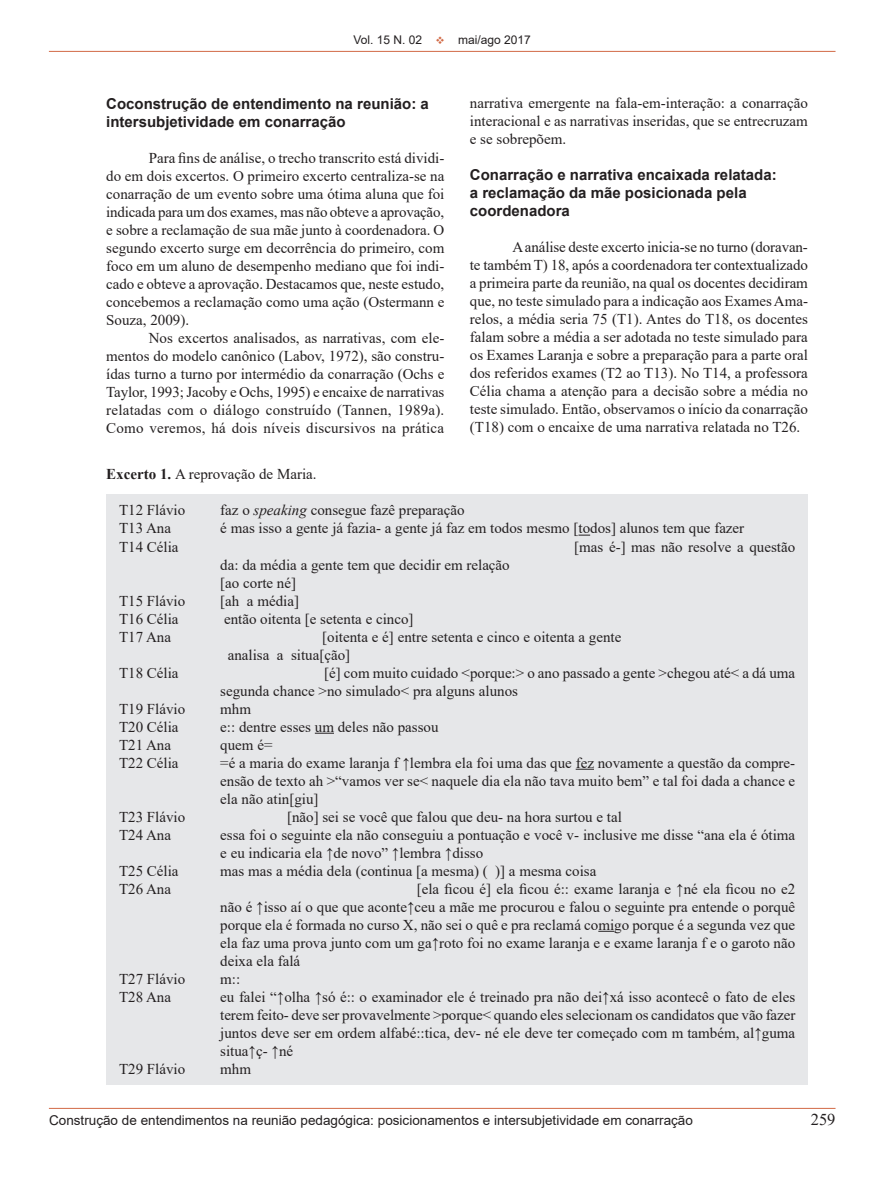
<style>
.page{position:relative;width:893px;height:1191px;background:#fff}
.page>*{position:absolute;margin:0;border:0;box-sizing:border-box;transform-origin:0 0}
.t1{font:16.5px "Times New Roman";color:#231f20}
.t2{font:15px/18px "Times New Roman";color:#231f20;text-align:justify}
.t3{font:700 15px/18px "Arial";color:#231f20}
.t4{font:13.5px "Arial";color:#231f20}
.t5{font:12px "Arial";color:#231f20}
.s1{color:#d26a46}
.s2{font-weight:700}
.s3{font-style:italic}
</style>
<div class="page">
<hr style="left:49px;top:51px;width:787px;height:1px;background:#d26a46">
<hr style="left:49px;top:1108px;width:787px;height:1px;background:#d26a46">
<div style="left:106px;top:494px;width:702px;height:590px;background:#e6e7e9"></div>
<svg style="left:578px;top:535px;width:12px;height:1px"></svg>
<svg style="left:315px;top:733px;width:19px;height:1px"></svg>
<svg style="left:576px;top:769px;width:18px;height:1px"></svg>
<svg style="left:598px;top:931px;width:16px;height:1px"></svg>
<p class="t5" style="left:353px;top:31px;width:179px">Vol. 15 N. 02 <span class="s1">❖</span> mai/ago 2017</p>
<p class="t3" style="left:106px;top:95px;width:324px">Coconstrução de entendimento na reunião: a intersubjetividade em conarração</p>
<p class="t2" style="left:106px;top:148px;width:340px;text-indent:43px">Para fins de análise, o trecho transcrito está dividi&shy;do em dois excertos. O primeiro excerto centraliza-se na conarração de um evento sobre uma ótima aluna que foi indicada para um dos exames, mas não obteve a aprovação, e sobre a reclamação de sua mãe junto à coordenadora. O segundo excerto surge em decorrência do primeiro, com foco em um aluno de desempenho mediano que foi indi&shy;cado e obteve a aprovação. Destacamos que, neste estudo, concebemos a reclamação como uma ação (Ostermann e Souza, 2009).</p>
<p class="t2" style="left:106px;top:328px;width:340px;text-indent:43px">Nos excertos analisados, as narrativas, com ele&shy;mentos do modelo canônico (Labov, 1972), são constru&shy;ídas turno a turno por intermédio da conarração (Ochs e Taylor, 1993; Jacoby e Ochs, 1995) e encaixe de narrativas relatadas com o diálogo construído (Tannen, 1989a).<br>Como veremos, há dois níveis discursivos na prática</p>
<p class="t2" style="left:470px;top:94px;width:340px">narrativa emergente na fala-em-interação: a conarração interacional e as narrativas inseridas, que se entrecruzam e se sobrepõem.</p>
<p class="t3" style="left:470px;top:166px;width:308px">Conarração e narrativa encaixada relatada: a reclamação da mãe posicionada pela coordenadora</p>
<p class="t2" style="left:470px;top:238px;width:340px;text-indent:43px">A análise deste excerto inicia-se no turno (doravan&shy;te também T) 18, após a coordenadora ter contextualizado a primeira parte da reunião, na qual os docentes decidiram que, no teste simulado para a indicação aos Exames Ama&shy;relos, a média seria 75 (T1). Antes do T18, os docentes falam sobre a média a ser adotada no teste simulado para os Exames Laranja e sobre a preparação para a parte oral dos referidos exames (T2 ao T13). No T14, a professora Célia chama a atenção para a decisão sobre a média no teste simulado. Então, observamos o início da conarração (T18) com o encaixe de uma narrativa relatada no T26.</p>
<p class="t2" style="left:106px;top:465px;width:212px"><span class="s2">Excerto 1.</span> A reprovação de Maria.</p>
<p class="t2" style="left:119px;top:501px;width:68px">T12 Flávio</p>
<p class="t2" style="left:220px;top:501px;width:246px">faz o <span class="s3">speaking</span> consegue fazê preparação</p>
<p class="t2" style="left:119px;top:519px;width:54px">T13 Ana</p>
<p class="t2" style="left:220px;top:519px;width:525px">é mas isso a gente já fazia- a gente já faz em todos mesmo [todos] alunos tem que fazer</p>
<p class="t2" style="left:119px;top:537px;width:61px">T14 Célia</p>
<p class="t2" style="left:574px;top:537px;width:222px">[mas é-] mas não resolve a questão</p>
<p class="t2" style="left:220px;top:555px;width:291px">da: da média a gente tem que decidir em relação [ao corte né]</p>
<p class="t2" style="left:119px;top:591px;width:68px">T15 Flávio</p>
<p class="t2" style="left:220px;top:591px;width:80px">[ah a média]</p>
<p class="t2" style="left:119px;top:609px;width:61px">T16 Célia</p>
<p class="t2" style="left:224px;top:609px;width:191px">então oitenta [e setenta e cinco]</p>
<p class="t2" style="left:119px;top:627px;width:54px">T17 Ana</p>
<p class="t2" style="left:228px;top:627px;width:395px;text-indent:94px">[oitenta e é] entre setenta e cinco e oitenta a gente analisa a situa[ção]</p>
<p class="t2" style="left:119px;top:663px;width:61px">T18 Célia</p>
<p class="t2" style="left:220px;top:663px;width:576px;text-indent:104px">[é] com muito cuidado &lt;porque:&gt; o ano passado a gente &gt;chegou até&lt; a dá uma segunda chance &gt;no simulado&lt; pra alguns alunos</p>
<p class="t2" style="left:119px;top:699px;width:68px">T19 Flávio</p>
<p class="t2" style="left:220px;top:699px;width:32px">mhm</p>
<p class="t2" style="left:119px;top:717px;width:61px">T20 Célia</p>
<p class="t2" style="left:220px;top:717px;width:220px">e:: dentre esses um deles não passou</p>
<p class="t2" style="left:119px;top:735px;width:54px">T21 Ana</p>
<p class="t2" style="left:220px;top:735px;width:54px">quem é=</p>
<p class="t2" style="left:119px;top:753px;width:61px">T22 Célia</p>
<p class="t2" style="left:220px;top:753px;width:576px">=é a maria do exame laranja f ↑lembra ela foi uma das que fez novamente a questão da compre&shy;ensão de texto ah &gt;“vamos ver se&lt; naquele dia ela não tava muito bem” e tal foi dada a chance e ela não atin[giu]</p>
<p class="t2" style="left:119px;top:807px;width:68px">T23 Flávio</p>
<p class="t2" style="left:287px;top:807px;width:336px">[não] sei se você que falou que deu- na hora surtou e tal</p>
<p class="t2" style="left:119px;top:825px;width:54px">T24 Ana</p>
<p class="t2" style="left:220px;top:825px;width:576px">essa foi o seguinte ela não conseguiu a pontuação e você v- inclusive me disse “ana ela é ótima e eu indicaria ela ↑de novo” ↑lembra ↑disso</p>
<p class="t2" style="left:119px;top:861px;width:61px">T25 Célia</p>
<p class="t2" style="left:220px;top:861px;width:378px">mas mas a média dela (continua [a mesma) ( )] a mesma coisa</p>
<p class="t2" style="left:119px;top:879px;width:54px">T26 Ana</p>
<p class="t2" style="left:220px;top:879px;width:576px;text-indent:196px">[ela ficou é] ela ficou é:: exame laranja e ↑né ela ficou no e2 não é ↑isso aí o que que aconte↑ceu a mãe me procurou e falou o seguinte pra entende o porquê porque ela é formada no curso X, não sei o quê e pra reclamá comigo porque é a segunda vez que ela faz uma prova junto com um ga↑roto foi no exame laranja e e exame laranja f e o garoto não deixa ela falá</p>
<p class="t2" style="left:119px;top:969px;width:68px">T27 Flávio</p>
<p class="t2" style="left:220px;top:969px;width:22px">m::</p>
<p class="t2" style="left:119px;top:987px;width:54px">T28 Ana</p>
<p class="t2" style="left:220px;top:987px;width:577px">eu falei “↑olha ↑só é:: o examinador ele é treinado pra não dei↑xá isso acontecê o fato de eles terem feito- deve ser provavelmente &gt;porque&lt; quando eles selecionam os candidatos que vão fazer juntos deve ser em ordem alfabé::tica, dev- né ele deve ter começado com m também, al↑guma situa↑ç- ↑né</p>
<p class="t2" style="left:119px;top:1059px;width:68px">T29 Flávio</p>
<p class="t2" style="left:220px;top:1059px;width:32px">mhm</p>
<p class="t4" style="left:49px;top:1111px;width:645px">Construção de entendimentos na reunião pedagógica: posicionamentos e intersubjetividade em conarração</p>
<p class="t1" style="left:811px;top:1108px;width:26px">259</p>
</div>
